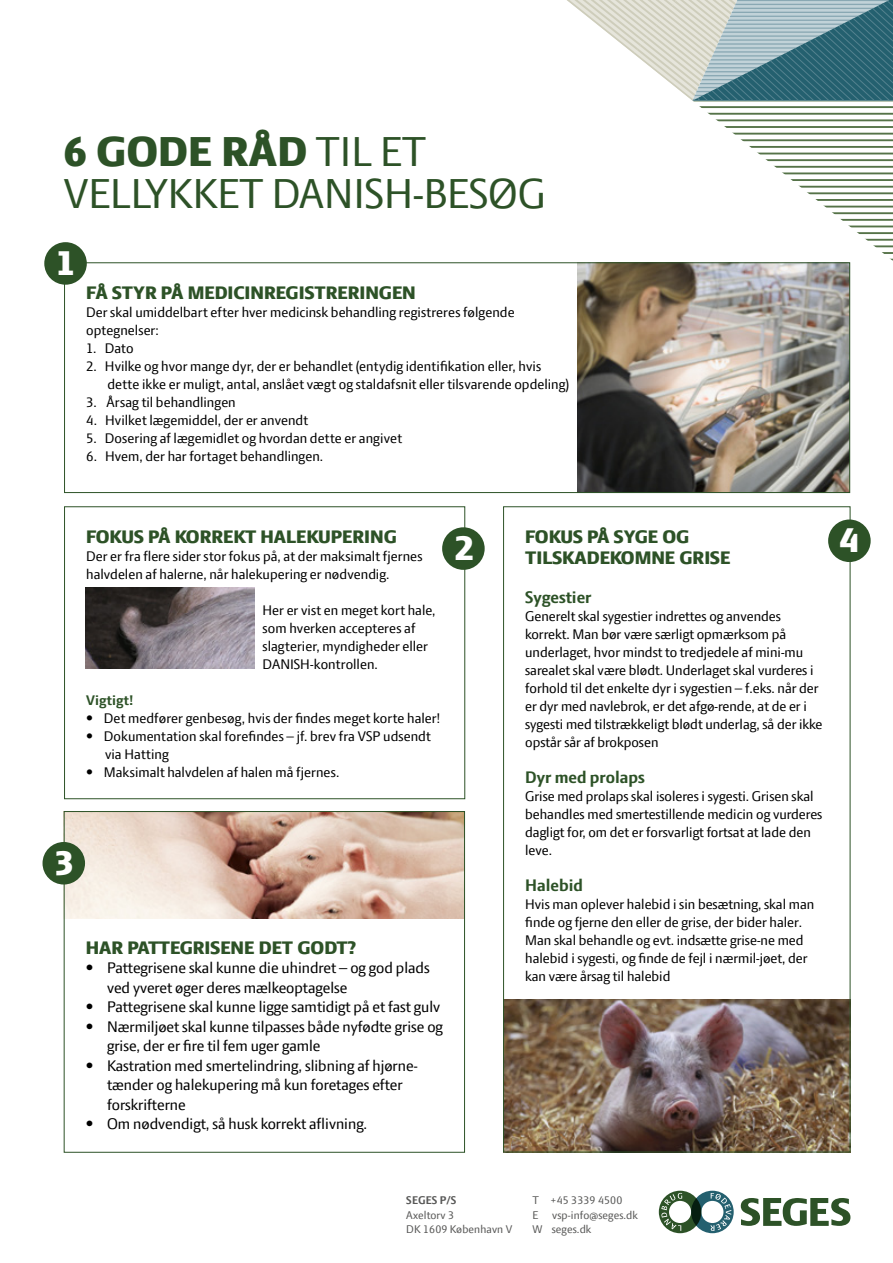
<style>
.page{position:relative;width:893px;height:1263px;background:#fff}
.page>*{position:absolute;margin:0;border:0;box-sizing:border-box;transform-origin:0 0}
.t1{font:45px/42px "LF Press Sans";color:#2d5227}
.t2{font:800 37.5px "LF Press Sans";color:#fff}
.t3{font:800 19.5px "LF Press Sans";color:#2d5227}
.Punkt_brød{font:700 18px "LF Press Sans";color:#2d5227}
.Punkt_brød-2{font:16.5px/19.5px "LF Press Sans";color:#000}
.Punkt_brød-3{font:15px/18px "LF Press Sans";color:#000}
.t4{font:700 15px "LF Press Sans";letter-spacing:.01em;color:#2d5227}
.t5{font:12px "LF Press Sans";letter-spacing:.01em;color:#585857}
.t6{font:700 12px "LF Press Sans";letter-spacing:.01em;color:#585857}
.s1{font-weight:800}
</style>
<div class="page">
<svg style="left:567px;top:0;width:326px;height:275px"></svg>
<img style="left:577px;top:264px;width:271px;height:227px">
<div style="left:64px;top:262px;width:786px;height:231px;border:1px solid #2d5227"></div>
<img style="left:66px;top:813px;width:397px;height:105px">
<div style="left:64px;top:811px;width:401px;height:341px;border:1px solid #2d5227"></div>
<div style="left:64px;top:506px;width:401px;height:293px;border:1px solid #2d5227"></div>
<svg style="left:659px;top:1191px;width:75px;height:42px"></svg>
<svg style="left:741px;top:1198px;width:109px;height:28px"></svg>
<div style="left:442px;top:527px;width:43px;height:43px;background:#2d5227;border-radius:50%"></div>
<div style="left:43px;top:842px;width:42px;height:42px;background:#2d5227;border-radius:50%"></div>
<div style="left:44px;top:242px;width:43px;height:43px;background:#2d5227;border-radius:50%"></div>
<img style="left:85px;top:588px;width:169px;height:81px">
<img style="left:505px;top:999px;width:343px;height:151px">
<div style="left:828px;top:519px;width:43px;height:43px;background:#2d5227;border-radius:50%"></div>
<p class="t1" style="left:64px;top:129px;width:483px"><span class="s1">6 GODE RÅD</span> TIL ET<br>VELLYKKET DANISH-BESØG</p>
<p class="t2" style="left:57px;top:241px;width:20px">1</p>
<p class="t3" style="left:86px;top:281px;width:331px">FÅ STYR PÅ MEDICINREGISTRERINGEN</p>
<p class="Punkt_brød-3" style="left:86px;top:303px;width:430px">Der skal umiddelbart efter hver medicinsk behandling registreres følgende optegnelser:</p>
<p class="Punkt_brød-3" style="left:86px;top:339px;width:49px">1. Dato</p>
<p class="Punkt_brød-3" style="left:107px;top:357px;width:464px;text-indent:-21px">2. Hvilke og hvor mange dyr, der er behandlet (entydig identifikation eller, hvis dette ikke er muligt, antal, anslået vægt og staldafsnit eller tilsvarende opdeling)</p>
<p class="Punkt_brød-3" style="left:86px;top:393px;width:151px">3. Årsag til behandlingen</p>
<p class="Punkt_brød-3" style="left:86px;top:411px;width:223px">4. Hvilket lægemiddel, der er anvendt</p>
<p class="Punkt_brød-3" style="left:86px;top:429px;width:317px">5. Dosering af lægemidlet og hvordan dette er angivet</p>
<p class="Punkt_brød-3" style="left:86px;top:447px;width:239px">6. Hvem, der har fortaget behandlingen.</p>
<p class="t3" style="left:86px;top:525px;width:312px">FOKUS PÅ KORREKT HALEKUPERING</p>
<p class="Punkt_brød-3" style="left:86px;top:547px;width:338px">Der er fra flere sider stor fokus på, at der maksimalt fjernes halvdelen af halerne, når halekupering er nødvendig.</p>
<p class="Punkt_brød-3" style="left:263px;top:601px;width:174px">Her er vist en meget kort hale, som hverken accepteres af slagterier, myndigheder eller<br>DANISH-kontrollen.</p>
<p class="t4" style="left:86px;top:692px;width:49px">Vigtigt!</p>
<p class="Punkt_brød-3" style="left:86px;top:709px;width:356px">• Det medfører genbesøg, hvis der findes meget korte haler!</p>
<p class="Punkt_brød-3" style="left:86px;top:727px;width:346px">• Dokumentation skal forefindes – jf. brev fra VSP udsendt</p>
<p class="Punkt_brød-3" style="left:105px;top:745px;width:65px">via Hatting</p>
<p class="Punkt_brød-3" style="left:86px;top:763px;width:255px">• Maksimalt halvdelen af halen må fjernes.</p>
<p class="t2" style="left:455px;top:526px;width:20px">2</p>
<p class="t2" style="left:55px;top:841px;width:20px">3</p>
<p class="t3" style="left:86px;top:936px;width:272px">HAR PATTEGRISENE DET GODT?</p>
<p class="Punkt_brød-2" style="left:107px;top:958px;width:324px;text-indent:-21px">• Pattegrisene skal kunne die uhindret – og god plads ved yveret øger deres mælkeoptagelse</p>
<p class="Punkt_brød-2" style="left:86px;top:997px;width:356px">• Pattegrisene skal kunne ligge samtidigt på et fast gulv</p>
<p class="Punkt_brød-2" style="left:107px;top:1016px;width:337px;text-indent:-21px">• Nærmiljøet skal kunne tilpasses både nyfødte grise og grise, der er fire til fem uger gamle</p>
<p class="Punkt_brød-2" style="left:107px;top:1055px;width:312px;text-indent:-21px">• Kastration med smertelindring, slibning af hjørne&shy;tænder og halekupering må kun foretages efter forskrifterne</p>
<p class="Punkt_brød-2" style="left:86px;top:1114px;width:283px">• Om nødvendigt, så husk korrekt aflivning.</p>
<p class="t3" style="left:525px;top:525px;width:166px">FOKUS PÅ SYGE OG</p>
<p class="t3" style="left:525px;top:546px;width:207px">TILSKADEKOMNE GRISE</p>
<p class="Punkt_brød" style="left:525px;top:587px;width:68px">Sygestier</p>
<p class="Punkt_brød-3" style="left:525px;top:607px;width:257px">Generelt skal sygestier indrettes og anvendes</p>
<p class="Punkt_brød-3" style="left:525px;top:625px;width:263px">korrekt. Man bør være særligt opmærksom på</p>
<p class="Punkt_brød-3" style="left:525px;top:643px;width:279px">underlaget, hvor mindst to tredjedele af mini-mu</p>
<p class="Punkt_brød-3" style="left:525px;top:661px;width:290px">sarealet skal være blødt. Underlaget skal vurderes i</p>
<p class="Punkt_brød-3" style="left:525px;top:679px;width:295px">forhold til det enkelte dyr i sygestien – f.eks. når der</p>
<p class="Punkt_brød-3" style="left:525px;top:697px;width:283px">er dyr med navlebrok, er det afgø-rende, at de er i</p>
<p class="Punkt_brød-3" style="left:525px;top:715px;width:299px">sygesti med tilstrækkeligt blødt underlag, så der ikke</p>
<p class="Punkt_brød-3" style="left:525px;top:733px;width:135px">opstår sår af brokposen</p>
<p class="Punkt_brød" style="left:525px;top:767px;width:121px">Dyr med prolaps</p>
<p class="Punkt_brød-3" style="left:525px;top:787px;width:290px">Grise med prolaps skal isoleres i sygesti. Grisen skal</p>
<p class="Punkt_brød-3" style="left:525px;top:805px;width:299px">behandles med smertestillende medicin og vurderes</p>
<p class="Punkt_brød-3" style="left:525px;top:823px;width:287px">dagligt for, om det er forsvarligt fortsat at lade den</p>
<p class="Punkt_brød-3" style="left:525px;top:841px;width:28px">leve.</p>
<p class="Punkt_brød" style="left:525px;top:875px;width:59px">Halebid</p>
<p class="Punkt_brød-3" style="left:525px;top:895px;width:291px">Hvis man oplever halebid i sin besætning, skal man</p>
<p class="Punkt_brød-3" style="left:525px;top:913px;width:279px">finde og fjerne den eller de grise, der bider haler.</p>
<p class="Punkt_brød-3" style="left:525px;top:931px;width:280px">Man skal behandle og evt. indsætte grise-ne med</p>
<p class="Punkt_brød-3" style="left:525px;top:949px;width:284px">halebid i sygesti, og finde de fejl i nærmil-jøet, der</p>
<p class="Punkt_brød-3" style="left:525px;top:967px;width:147px">kan være årsag til halebid</p>
<p class="t2" style="left:840px;top:518px;width:20px">4</p>
<p class="t6" style="left:406px;top:1194px;width:52px">SEGES P/S</p>
<p class="t5" style="left:406px;top:1208px;width:49px">Axeltorv 3</p>
<p class="t5" style="left:406px;top:1222px;width:107px">DK 1609 København V</p>
<p class="t5" style="left:533px;top:1193px;width:91px">T +45 3339 4500</p>
<p class="t5" style="left:533px;top:1208px;width:107px">E vsp-info@seges.dk</p>
<p class="t5" style="left:533px;top:1222px;width:60px">W seges.dk</p>
</div>
